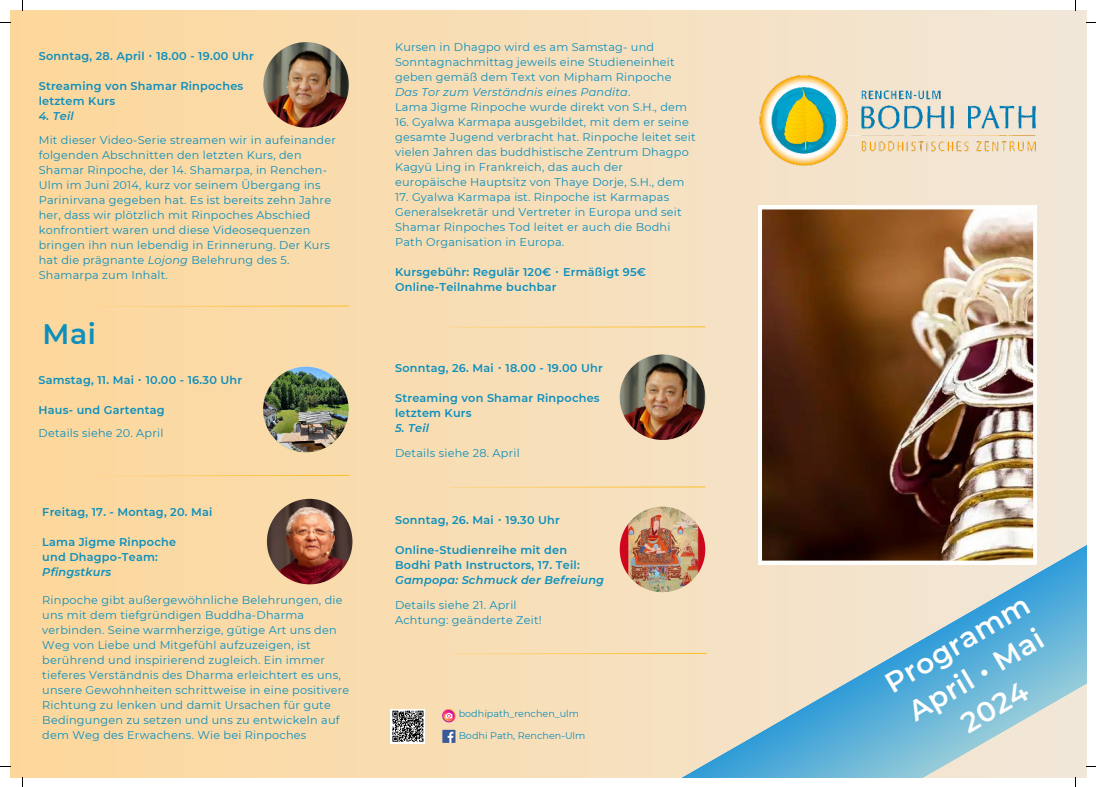
<style>
.page{position:relative;width:1096px;height:787px;background:#fff}
.page>*{position:absolute;margin:0;border:0;box-sizing:border-box;transform-origin:0 0}
.t1{font:600 28.25px/36.6px "Montserrat";color:#fefefd;text-align:center}
.t2{font:600 28.25px "Montserrat";color:#0c8fbd}
.t3{font:11.25px/15px "Montserrat";letter-spacing:.02em;color:#0c8fbd}
.t4{font:600 11.25px/15px "Montserrat";letter-spacing:.02em;color:#0c8fbd}
.t5{font:italic 600 11.25px "Montserrat";letter-spacing:.02em;color:#0c8fbd}
.t6{font:9.62px "Montserrat";color:#0c8fbd}
.s1{font-family:"Wen Quan Yi Micro Hei";font-weight:400}
.s2{font-style:italic}
</style>
<div class="page">
<div style="left:10px;top:10px;width:1076px;height:767px;background:linear-gradient(to right,#fdd79a,#f1e7da)"></div>
<svg style="left:663px;top:531px;width:423px;height:246px"></svg>
<img style="left:758px;top:206px;width:278px;height:358px">
<img style="left:758px;top:73px;width:278px;height:93px">
<img style="left:619px;top:507px;width:86px;height:85px;border-radius:50%">
<svg style="left:93px;top:474px;width:257px;height:3px"></svg>
<svg style="left:449px;top:486px;width:257px;height:2px"></svg>
<img style="left:267px;top:499px;width:85px;height:85px;border-radius:50%">
<img style="left:263px;top:367px;width:85px;height:85px;border-radius:50%">
<img style="left:263px;top:42px;width:86px;height:86px;border-radius:50%">
<svg style="left:93px;top:305px;width:256px;height:2px"></svg>
<img style="left:619px;top:354px;width:86px;height:86px;border-radius:50%">
<svg style="left:449px;top:326px;width:257px;height:2px"></svg>
<svg style="left:442px;top:709px;width:13px;height:13px"></svg>
<div style="left:442px;top:730px;width:13px;height:13px;background:#3d5a98"></div>
<svg style="left:447px;top:732px;width:6px;height:11px"></svg>
<div style="left:391px;top:709px;width:34px;height:34px;background:#fff"></div>
<svg style="left:392px;top:710px;width:32px;height:32px"></svg>
<svg style="left:451px;top:652px;width:256px;height:3px"></svg>
<p class="t4" style="left:39px;top:47px;width:216px">Sonntag, 28. April<span class="s1">・</span>18.00 - 19.00 Uhr</p>
<p class="t4" style="left:39px;top:77px;width:206px">Streaming von Shamar Rinpoches letztem Kurs</p>
<p class="t5" style="left:39px;top:108px;width:37px">4. Teil</p>
<p class="t3" style="left:39px;top:132px;width:299px">Mit dieser Video-Serie streamen wir in aufeinander folgenden Abschnitten den letzten Kurs, den Shamar Rinpoche, der 14. Shamarpa, in Renchen-Ulm im Juni 2014, kurz vor seinem Übergang ins Parinirvana gegeben hat. Es ist bereits zehn Jahre her, dass wir plötzlich mit Rinpoches Abschied konfrontiert waren und diese Videosequenzen bringen ihn nun lebendig in Erinnerung. Der Kurs hat die prägnante <span class="s2">Lojong</span> Belehrung des 5.<br>Shamarpa zum Inhalt.</p>
<h1 class="t2" style="left:43px;top:314px;width:55px">Mai</h1>
<p class="t4" style="left:38px;top:372px;width:205px">Samstag, 11. Mai<span class="s1">・</span>10.00 - 16.30 Uhr</p>
<p class="t4" style="left:38px;top:402px;width:128px">Haus- und Gartentag</p>
<p class="t3" style="left:38px;top:425px;width:126px">Details siehe 20. April</p>
<p class="t4" style="left:42px;top:504px;width:172px">Freitag, 17. - Montag, 20. Mai</p>
<p class="t4" style="left:42px;top:534px;width:135px">Lama Jigme Rinpoche und Dhagpo-Team:</p>
<p class="t5" style="left:42px;top:564px;width:71px">Pfingstkurs</p>
<p class="t3" style="left:42px;top:592px;width:308px">Rinpoche gibt außergewöhnliche Belehrungen, die uns mit dem tiefgründigen Buddha-Dharma verbinden. Seine warmherzige, gütige Art uns den Weg von Liebe und Mitgefühl aufzuzeigen, ist berührend und inspirierend zugleich. Ein immer tieferes Verständnis des Dharma erleichtert es uns, unsere Gewohnheiten schrittweise in eine positivere Richtung zu lenken und damit Ursachen für gute Bedingungen zu setzen und uns zu entwickeln auf dem Weg des Erwachens. Wie bei Rinpoches</p>
<p class="t3" style="left:395px;top:39px;width:293px">Kursen in Dhagpo wird es am Samstag- und Sonntagnachmittag jeweils eine Studieneinheit geben gemäß dem Text von Mipham Rinpoche <span class="s2">Das Tor zum Verständnis eines Pandita</span>.<br>Lama Jigme Rinpoche wurde direkt von S.H., dem</p>
<p class="t3" style="left:395px;top:114px;width:302px">16. Gyalwa Karmapa ausgebildet, mit dem er seine gesamte Jugend verbracht hat. Rinpoche leitet seit vielen Jahren das buddhistische Zentrum Dhagpo Kagyü Ling in Frankreich, das auch der europäische Hauptsitz von Thaye Dorje, S.H., dem</p>
<p class="t3" style="left:395px;top:189px;width:288px">17. Gyalwa Karmapa ist. Rinpoche ist Karmapas Generalsekretär und Vertreter in Europa und seit Shamar Rinpoches Tod leitet er auch die Bodhi Path Organisation in Europa.</p>
<p class="t4" style="left:395px;top:264px;width:252px">Kursgebühr: Regulär 120€<span class="s1">・</span>Ermäßigt 95€<br>Online-Teilnahme buchbar</p>
<p class="t4" style="left:395px;top:360px;width:209px">Sonntag, 26. Mai<span class="s1">・</span>18.00 - 19.00 Uhr</p>
<p class="t4" style="left:395px;top:390px;width:206px">Streaming von Shamar Rinpoches letztem Kurs</p>
<p class="t5" style="left:395px;top:420px;width:36px">5. Teil</p>
<p class="t3" style="left:395px;top:445px;width:126px">Details siehe 28. April</p>
<p class="t4" style="left:395px;top:512px;width:166px">Sonntag, 26. Mai<span class="s1">・</span>19.30 Uhr</p>
<p class="t4" style="left:395px;top:542px;width:186px">Online-Studienreihe mit den<br>Bodhi Path Instructors, 17. Teil:</p>
<p class="t5" style="left:395px;top:572px;width:210px">Gampopa: Schmuck der Befreiung</p>
<p class="t3" style="left:395px;top:597px;width:148px">Details siehe 21. April<br>Achtung: geänderte Zeit!</p>
<p class="t6" style="left:458px;top:707px;width:122px">bodhipath_renchen_ulm</p>
<p class="t6" style="left:458px;top:728px;width:128px">Bodhi Path, Renchen-Ulm</p>
<h1 class="t1" style="left:877px;top:668px;width:164px;rotate:-31deg">Programm<br>April • Mai<br>2024</h1>
</div>
